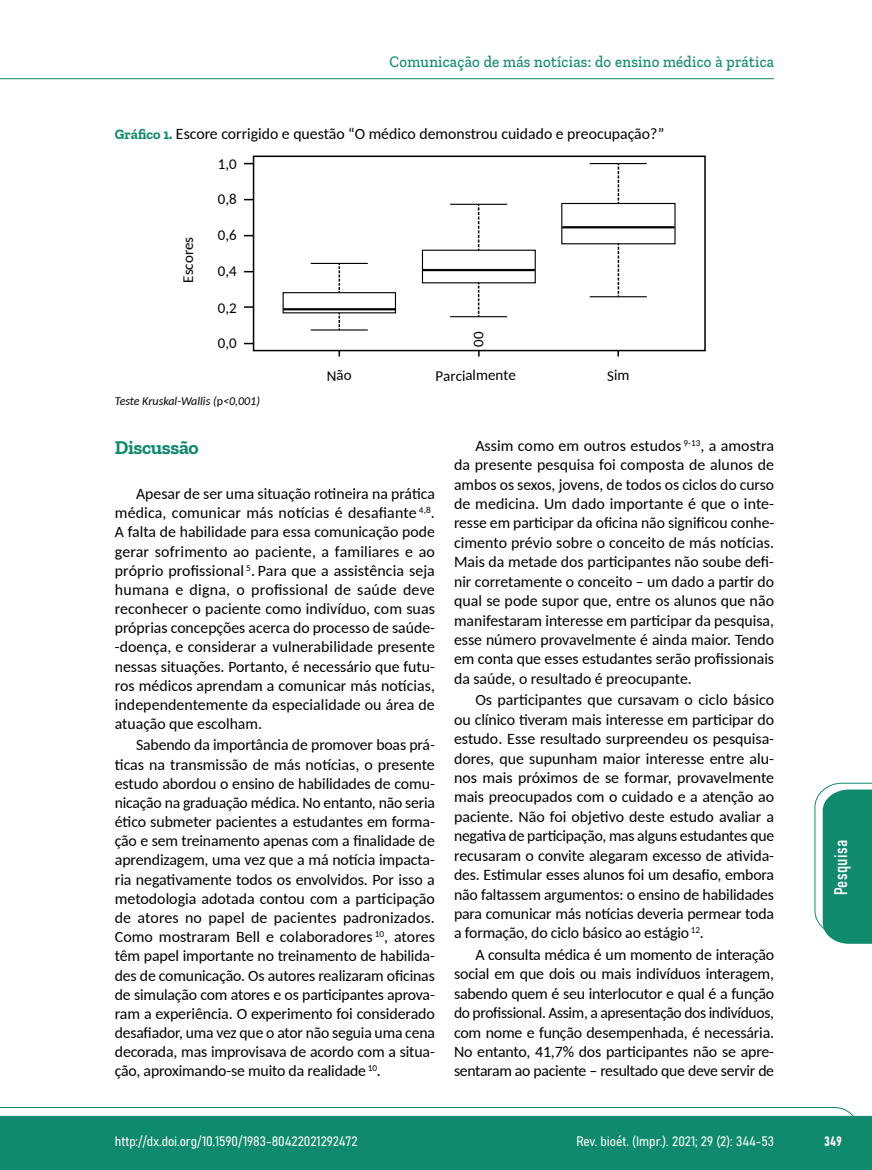
<style>
.page{position:relative;width:872px;height:1170px;background:#fff}
.page>*{position:absolute;margin:0;border:0;box-sizing:border-box;transform-origin:0 0}
.t1{font:700 19.5px "Zilla Slab";letter-spacing:-.02em;color:#108a6e}
.t2{font:18px "Bahnschrift";letter-spacing:.02em;color:#fff}
.t3{font:500 16.5px "Zilla Slab";letter-spacing:.02em;color:#108a6e;scale:.9 1}
.t4{font:15.75px/19.4px "Carlito";letter-spacing:-.01em;color:#000;text-align:justify}
.t5{font:15px "Carlito";letter-spacing:-.005em;color:#000}
.t6{font:13.5px "Bahnschrift";color:#fff}
.t7{font:italic 12px "Carlito";color:#000}
.s1{font-family:"Zilla Slab";font-weight:700;font-size:14.25px;color:#108a6e}
.s2{font-style:normal}
</style>
<div class="page">
<svg style="left:0;top:1107px;width:859px;height:62px;background:#2e9880"></svg>
<hr style="left:0;top:78px;width:774px;height:1px;background:#108a6e">
<div style="left:253px;top:155px;width:452px;height:196px;border:2px solid #000"></div>
<div style="left:561px;top:203px;width:114px;height:41px;border:1px solid #000"></div>
<div style="left:422px;top:250px;width:114px;height:33px;border:1px solid #000"></div>
<div style="left:282px;top:292px;width:114px;height:21px;border:1px solid #000"></div>
<hr style="left:283px;top:308px;width:112px;height:2px;background:#000">
<hr style="left:422px;top:269px;width:113px;height:2px;background:#000">
<hr style="left:562px;top:226px;width:112px;height:2px;background:#000">
<hr style="left:311px;top:263px;width:57px;height:1px;background:#000">
<hr style="left:311px;top:329px;width:57px;height:1px;background:#000">
<hr style="left:450px;top:316px;width:57px;height:1px;background:#000">
<hr style="left:450px;top:204px;width:57px;height:1px;background:#000">
<hr style="left:589px;top:163px;width:57px;height:1px;background:#000">
<hr style="left:589px;top:296px;width:57px;height:1px;background:#000">
<svg style="left:244px;top:306px;width:9px;height:2px"></svg>
<svg style="left:338px;top:350px;width:2px;height:6px"></svg>
<svg style="left:617px;top:350px;width:2px;height:6px"></svg>
<svg style="left:617px;top:244px;width:2px;height:53px"></svg>
<svg style="left:478px;top:205px;width:1px;height:45px"></svg>
<svg style="left:478px;top:283px;width:1px;height:33px"></svg>
<svg style="left:338px;top:264px;width:2px;height:29px"></svg>
<svg style="left:338px;top:313px;width:2px;height:17px"></svg>
<svg style="left:617px;top:164px;width:2px;height:39px"></svg>
<svg style="left:814px;top:782px;width:58px;height:161px"></svg>
<p class="t3" style="left:389px;top:53px;width:429px">Comunicação de más notícias: do ensino médico à prática</p>
<p class="t4" style="left:115px;top:124px;width:551px"><span class="s1">Gráfico 1.</span> Escore corrigido e questão “O médico demonstrou cuidado e preocupação?”</p>
<p class="t5" style="left:218px;top:153px;width:21px">1,0</p>
<p class="t5" style="left:178px;top:283px;width:48px;rotate:-90deg">Escores</p>
<p class="t5" style="left:218px;top:189px;width:21px">0,8</p>
<p class="t5" style="left:218px;top:225px;width:21px">0,6</p>
<p class="t5" style="left:218px;top:261px;width:21px">0,4</p>
<p class="t5" style="left:218px;top:297px;width:21px">0,2</p>
<p class="t5" style="left:218px;top:332px;width:21px">0,0</p>
<p class="t5" style="left:327px;top:365px;width:26px">Não</p>
<p class="t5" style="left:468px;top:347px;width:17px;rotate:-90deg">00</p>
<p class="t5" style="left:435px;top:365px;width:82px">Parcialmente</p>
<p class="t5" style="left:607px;top:365px;width:24px">Sim</p>
<p class="t7" style="left:115px;top:392px;width:147px">Teste Kruskal-Wallis (<span class="s2">p</span>&lt;0,001)</p>
<p class="t1" style="left:115px;top:436px;width:85px">Discussão</p>
<p class="t4" style="left:115px;top:483px;width:321px;text-indent:21px">Apesar de ser uma situação rotineira na prática médica, comunicar más notícias é desafiante <sup>4,8</sup>.<br>A falta de habilidade para essa comunicação pode gerar sofrimento ao paciente, a familiares e ao próprio profissional <sup>5</sup>. Para que a assistência seja humana e digna, o profissional de saúde deve reconhecer o paciente como indivíduo, com suas próprias concepções acerca do processo de saúde--doença, e considerar a vulnerabilidade presente nessas situações. Portanto, é necessário que futu&shy;ros médicos aprendam a comunicar más notícias, independentemente da especialidade ou área de atuação que escolham.</p>
<p class="t4" style="left:115px;top:734px;width:322px;text-indent:21px">Sabendo da importância de promover boas prá&shy;ticas na transmissão de más notícias, o presente estudo abordou o ensino de habilidades de comu&shy;nicação na graduação médica. No entanto, não seria ético submeter pacientes a estudantes em forma&shy;ção e sem treinamento apenas com a finalidade de aprendizagem, uma vez que a má notícia impacta&shy;ria negativamente todos os envolvidos. Por isso a metodologia adotada contou com a participação de atores no papel de pacientes padronizados.<br>Como mostraram Bell e colaboradores <sup>10</sup>, atores têm papel importante no treinamento de habilida&shy;des de comunicação. Os autores realizaram oficinas de simulação com atores e os participantes aprova&shy;ram a experiência. O experimento foi considerado desafiador, uma vez que o ator não seguia uma cena decorada, mas improvisava de acordo com a situa&shy;ção, aproximando-se muito da realidade <sup>10</sup>.</p>
<p class="t4" style="left:454px;top:435px;width:322px;text-indent:21px">Assim como em outros estudos <sup>9-13</sup>, a amostra da presente pesquisa foi composta de alunos de ambos os sexos, jovens, de todos os ciclos do curso de medicina. Um dado importante é que o inte&shy;resse em participar da oficina não significou conhe&shy;cimento prévio sobre o conceito de más notícias.<br>Mais da metade dos participantes não soube defi&shy;nir corretamente o conceito – um dado a partir do qual se pode supor que, entre os alunos que não manifestaram interesse em participar da pesquisa, esse número provavelmente é ainda maior. Tendo em conta que esses estudantes serão profissionais da saúde, o resultado é preocupante.</p>
<p class="t4" style="left:454px;top:689px;width:322px;text-indent:21px">Os participantes que cursavam o ciclo básico ou clínico tiveram mais interesse em participar do estudo. Esse resultado surpreendeu os pesquisa&shy;dores, que supunham maior interesse entre alu&shy;nos mais próximos de se formar, provavelmente mais preocupados com o cuidado e a atenção ao paciente. Não foi objetivo deste estudo avaliar a negativa de participação, mas alguns estudantes que recusaram o convite alegaram excesso de ativida&shy;des. Estimular esses alunos foi um desafio, embora não faltassem argumentos: o ensino de habilidades para comunicar más notícias deveria permear toda a formação, do ciclo básico ao estágio <sup>12</sup>.</p>
<p class="t4" style="left:454px;top:944px;width:322px;text-indent:21px">A consulta médica é um momento de interação social em que dois ou mais indivíduos interagem, sabendo quem é seu interlocutor e qual é a função do profissional. Assim, a apresentação dos indivíduos, com nome e função desempenhada, é necessária.<br>No entanto, 41,7% dos participantes não se apre&shy;sentaram ao paciente – resultado que deve servir de</p>
<p class="t2" style="left:827px;top:895px;width:57px;rotate:-90deg">Pesquisa</p>
<p class="t6" style="left:115px;top:1131px;width:244px">http://dx.doi.org/10.1590/1983-80422021292472</p>
<p class="t6" style="left:576px;top:1131px;width:199px">Rev. bioét. (Impr.). 2021; 29 (2): 344-53</p>
<p class="t6" style="left:824px;top:1130px;width:19px">349</p>
</div>
